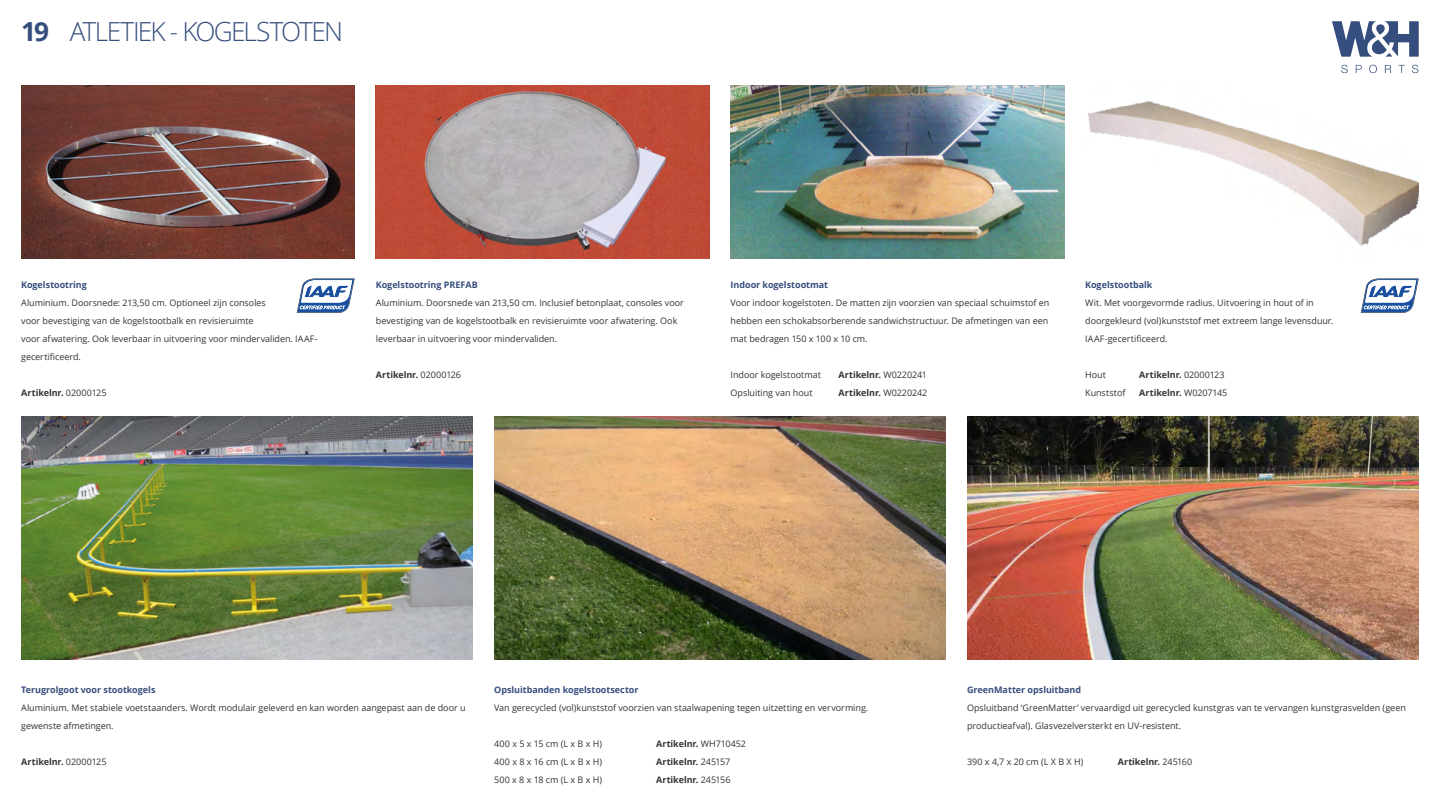
<style>
.page{position:relative;width:1440px;height:810px;background:#fff}
.page>*{position:absolute;margin:0;border:0;box-sizing:border-box;transform-origin:0 0}
.t1{font:300 26.25px "Open Sans";letter-spacing:-.065em;color:#364e7d}
.t2{font:9px/18px "Open Sans";letter-spacing:-.005em;color:#333}
.t3{font:700 9px "Open Sans";letter-spacing:-.005em;color:#333}
.t4{font:700 9px "Open Sans";color:#364e7d}
.s1{font-weight:700}
.s2{font-weight:400}
</style>
<div class="page">
<svg style="left:1341px;top:65px;width:7px;height:8px"></svg>
<svg style="left:1356px;top:65px;width:6px;height:8px"></svg>
<svg style="left:1369px;top:65px;width:8px;height:8px"></svg>
<svg style="left:1385px;top:65px;width:6px;height:8px"></svg>
<svg style="left:1398px;top:65px;width:7px;height:8px"></svg>
<svg style="left:1412px;top:65px;width:6px;height:8px"></svg>
<svg style="left:1332px;top:21px;width:87px;height:36px"></svg>
<img style="left:21px;top:85px;width:334px;height:173px">
<img style="left:1088px;top:101px;width:331px;height:145px">
<img style="left:21px;top:417px;width:452px;height:242px">
<img style="left:967px;top:417px;width:452px;height:242px">
<img style="left:494px;top:417px;width:452px;height:242px">
<img style="left:376px;top:85px;width:333px;height:173px">
<img style="left:731px;top:85px;width:333px;height:173px">
<svg style="left:297px;top:279px;width:58px;height:34px"></svg>
<svg style="left:1361px;top:279px;width:58px;height:34px"></svg>
<h1 class="t1" style="left:21px;top:14px;width:323px"><span class="s1">19</span> ATLETIEK - KOGELSTOTEN</h1>
<p class="t4" style="left:21px;top:278px;width:67px">Kogelstootring</p>
<p class="t2" style="left:21px;top:294px;width:298px">Aluminium. Doorsnede: 213,50 cm. Optioneel zijn consoles<br>voor bevestiging van de kogelstootbalk en revisieruimte<br>voor afwatering. Ook leverbaar in uitvoering voor mindervaliden. IAAF&shy;gecertificeerd.</p>
<p class="t3" style="left:21px;top:386px;width:87px">Artikelnr. <span class="s2">02000125</span></p>
<p class="t4" style="left:376px;top:278px;width:103px">Kogelstootring PREFAB</p>
<p class="t2" style="left:376px;top:294px;width:310px">Aluminium. Doorsnede van 213,50 cm. Inclusief betonplaat, consoles voor bevestiging van de kogelstootbalk en revisieruimte voor afwatering. Ook leverbaar in uitvoering voor mindervaliden.</p>
<p class="t3" style="left:376px;top:368px;width:87px">Artikelnr. <span class="s2">02000126</span></p>
<p class="t4" style="left:731px;top:278px;width:99px">Indoor kogelstootmat</p>
<p class="t2" style="left:731px;top:294px;width:320px;text-align:justify">Voor indoor kogelstoten. De matten zijn voorzien van speciaal schuimstof en hebben een schokabsorberende sandwichstructuur. De afmetingen van een mat bedragen 150 x 100 x 10 cm.</p>
<p class="t2" style="left:731px;top:366px;width:92px">Indoor kogelstootmat</p>
<p class="t3" style="left:839px;top:368px;width:90px">Artikelnr. <span class="s2">W0220241</span></p>
<p class="t2" style="left:731px;top:384px;width:83px">Opsluiting van hout</p>
<p class="t3" style="left:839px;top:386px;width:90px">Artikelnr. <span class="s2">W0220242</span></p>
<p class="t4" style="left:1085px;top:278px;width:69px">Kogelstootbalk</p>
<p class="t2" style="left:1085px;top:294px;width:249px">Wit. Met voorgevormde radius. Uitvoering in hout of in doorgekleurd (vol)kunststof met extreem lange levensduur.<br>IAAF-gecertificeerd.</p>
<p class="t2" style="left:1085px;top:366px;width:22px">Hout</p>
<p class="t3" style="left:1139px;top:368px;width:87px">Artikelnr. <span class="s2">02000123</span></p>
<p class="t2" style="left:1085px;top:384px;width:42px">Kunststof</p>
<p class="t3" style="left:1139px;top:386px;width:89px">Artikelnr. <span class="s2">W0207145</span></p>
<p class="t4" style="left:21px;top:683px;width:136px">Terugrolgoot voor stootkogels</p>
<p class="t2" style="left:21px;top:699px;width:446px">Aluminium. Met stabiele voetstaanders. Wordt modulair geleverd en kan worden aangepast aan de door u gewenste afmetingen.</p>
<p class="t3" style="left:21px;top:755px;width:87px">Artikelnr. <span class="s2">02000125</span></p>
<p class="t4" style="left:494px;top:683px;width:146px">Opsluitbanden kogelstootsector</p>
<p class="t2" style="left:494px;top:699px;width:376px">Van gerecycled (vol)kunststof voorzien van staalwapening tegen uitzetting en vervorming.</p>
<p class="t2" style="left:494px;top:735px;width:109px">400 x 5 x 15 cm (L x B x H)</p>
<p class="t3" style="left:656px;top:737px;width:91px">Artikelnr. <span class="s2">WH710452</span></p>
<p class="t2" style="left:494px;top:753px;width:110px">400 x 8 x 16 cm (L x B x H)</p>
<p class="t3" style="left:656px;top:755px;width:76px">Artikelnr. <span class="s2">245157</span></p>
<p class="t2" style="left:494px;top:771px;width:109px">500 x 8 x 18 cm (L x B x H)</p>
<p class="t3" style="left:656px;top:773px;width:76px">Artikelnr. <span class="s2">245156</span></p>
<p class="t4" style="left:967px;top:683px;width:116px">GreenMatter opsluitband</p>
<p class="t2" style="left:967px;top:699px;width:440px">Opsluitband ‘GreenMatter’ vervaardigd uit gerecycled kunstgras van te vervangen kunstgrasvelden (geen productieafval). Glasvezelversterkt en UV-resistent.</p>
<p class="t2" style="left:967px;top:753px;width:118px">390 x 4,7 x 20 cm (L X B X H)</p>
<p class="t3" style="left:1118px;top:755px;width:76px">Artikelnr. <span class="s2">245160</span></p>
</div>
